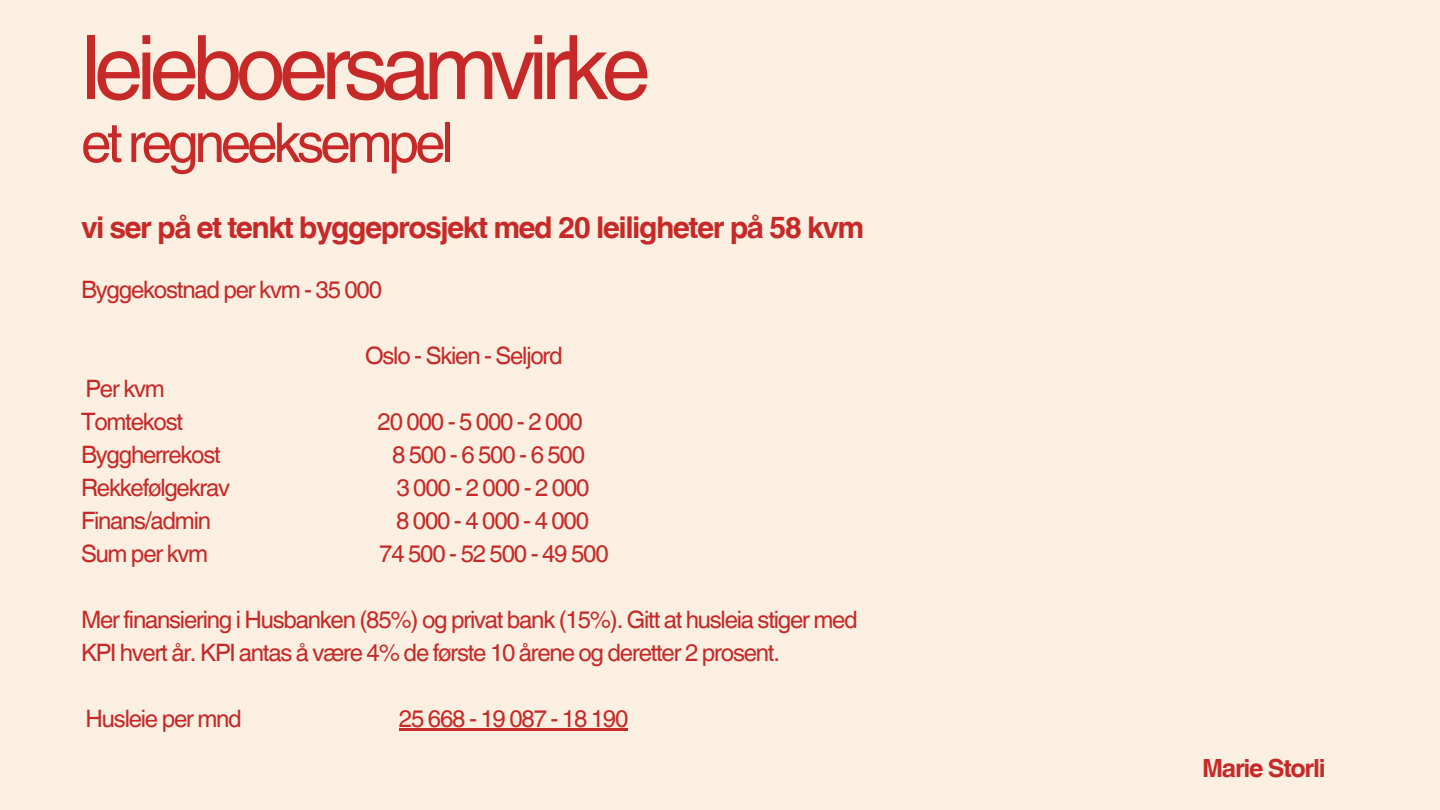
<style>
.page{position:relative;width:1440px;height:810px;background:#faefe0}
.page>*{position:absolute;margin:0;border:0;box-sizing:border-box;transform-origin:0 0}
.t1{font:89px "Helvetica World";letter-spacing:-.075em;color:#c62928}
.t2{font:55px "Helvetica World";letter-spacing:-.075em;color:#c62928}
.t3{font:700 30px "Helvetica World";letter-spacing:-.05em;color:#c62928}
.t4{font:700 25px "Helvetica World";letter-spacing:-.05em;color:#c62928}
.t5{font:24px/33px "Helvetica World";letter-spacing:-.05em;color:#c62928}
</style>
<div class="page">
<hr style="left:399px;top:729px;width:228px;height:2px;background:#c62928">
<p class="t1" style="left:81px;top:15px;width:571px">leieboersamvirke</p>
<p class="t2" style="left:81px;top:110px;width:374px">et regneeksempel</p>
<p class="t3" style="left:81px;top:203px;width:785px">vi ser på et tenkt byggeprosjekt med 20 leiligheter på 58 kvm</p>
<h2 class="t5" style="left:81px;top:274px;width:303px">Byggekostnad per kvm - 35 000</h2>
<p class="t5" style="left:365px;top:340px;width:199px">Oslo - Skien - Seljord</p>
<p class="t5" style="left:86px;top:373px;width:81px">Per kvm</p>
<p class="t5" style="left:81px;top:406px;width:104px">Tomtekost</p>
<p class="t5" style="left:378px;top:406px;width:207px">20000-5000-2000</p>
<p class="t5" style="left:81px;top:439px;width:141px">Byggherrekost</p>
<p class="t5" style="left:392px;top:439px;width:195px">8500-6500-6500</p>
<p class="t5" style="left:81px;top:472px;width:151px">Rekkefølgekrav</p>
<p class="t5" style="left:396px;top:472px;width:195px">3000-2000-2000</p>
<p class="t5" style="left:81px;top:505px;width:131px">Finans/admin</p>
<p class="t5" style="left:396px;top:505px;width:195px">8000-4000-4000</p>
<p class="t5" style="left:81px;top:538px;width:129px">Sum per kvm</p>
<p class="t5" style="left:379px;top:538px;width:231px">74 500 - 52 500 - 49 500</p>
<p class="t5" style="left:81px;top:604px;width:778px">Mer finansiering i Husbanken (85%) og privat bank (15%). Gitt at husleia stiger med<br>KPI hvert år. KPI antas å være 4% de første 10 årene og deretter 2 prosent.</p>
<p class="t5" style="left:86px;top:703px;width:158px">Husleie per mnd</p>
<p class="t5" style="left:399px;top:703px;width:231px">25 668 - 19 087 - 18 190</p>
<h1 class="t4" style="left:1202px;top:748px;width:125px">Marie Storli</h1>
</div>
